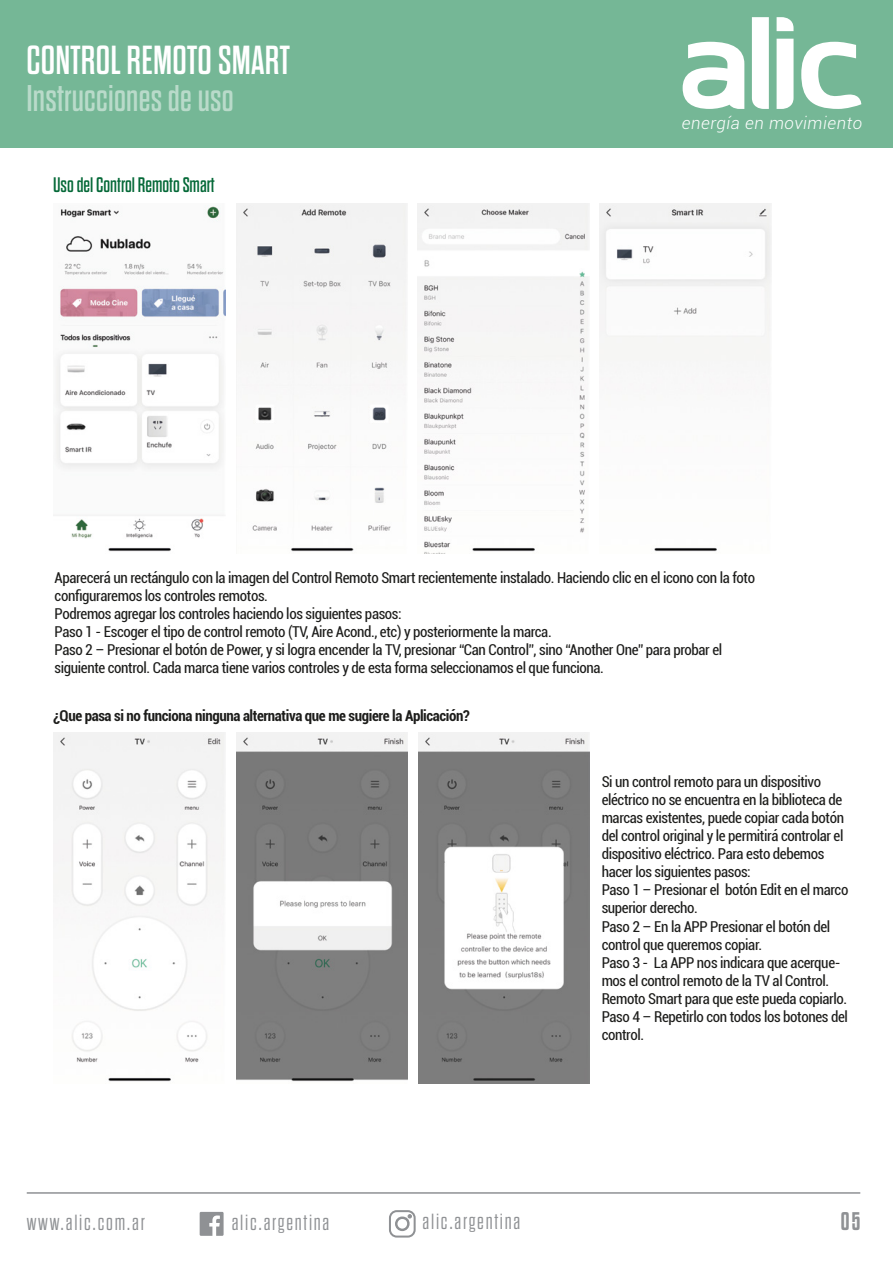
<style>
.page{position:relative;width:893px;height:1263px;background:#fff}
.page>*{position:absolute;margin:0;border:0;box-sizing:border-box;transform-origin:0 0}
.t1{font:40.5px "Dharma Gothic E";letter-spacing:.005em;color:#fff}
.t2{font:37.2px "Dharma Gothic E";letter-spacing:.01em;color:rgb(255 255 255/.5)}
.t3{font:700 25.5px "Dharma Gothic E";color:#8f9194}
.t4{font:300 21.9px "Dharma Gothic E";letter-spacing:.08em;color:#8f9194}
.t5{font:21px "Dharma Gothic E";color:#056938}
.t6{font:italic 300 16.95px "Roboto";letter-spacing:.035em;color:#fff}
.t7{font:condensed 15px/18px "Roboto";letter-spacing:-.025em;color:#1d1d1b}
.t8{font:700 condensed 15px "Roboto";letter-spacing:-.025em;color:#1d1d1b}
</style>
<div class="page">
<img style="left:54px;top:205px;width:172px;height:347px">
<div style="left:0;top:0;width:893px;height:148px;background:#75b796"></div>
<svg style="left:683px;top:42px;width:61px;height:67px"></svg>
<svg style="left:777px;top:17px;width:16px;height:14px"></svg>
<svg style="left:777px;top:39px;width:16px;height:70px"></svg>
<svg style="left:752px;top:17px;width:17px;height:92px"></svg>
<svg style="left:801px;top:42px;width:60px;height:67px"></svg>
<svg style="left:200px;top:1212px;width:24px;height:24px"></svg>
<hr style="left:27px;top:1192px;width:833px;height:2px;background:#8f9194">
<div style="left:389px;top:1210px;width:27px;height:27px;border:2px solid #8f9194;border-radius:7px"></div>
<div style="left:395px;top:1216px;width:15px;height:15px;border:2px solid #8f9194;border-radius:50%"></div>
<svg style="left:408px;top:1214px;width:4px;height:4px"></svg>
<img style="left:418px;top:733px;width:172px;height:350px">
<img style="left:237px;top:733px;width:171px;height:349px">
<img style="left:54px;top:733px;width:171px;height:349px">
<img style="left:600px;top:203px;width:171px;height:349px">
<img style="left:418px;top:203px;width:171px;height:351px">
<div style="left:236px;top:203px;width:171px;height:349px;background:#f7f6f6"></div>
<h1 class="t1" style="left:26px;top:40px;width:265px">CONTROL REMOTO SMART</h1>
<h2 class="t2" style="left:26px;top:80px;width:209px">Instrucciones de uso</h2>
<h3 class="t5" style="left:53px;top:175px;width:163px">Uso del Control Remoto Smart</h3>
<p class="t6" style="left:682px;top:111px;width:182px">energía en movimiento</p>
<p class="t7" style="left:55px;top:568px;width:702px">Aparecerá un rectángulo con la imagen del Control Remoto Smart recientemente instalado. Haciendo clic en el icono con la foto configuraremos los controles remotos.<br>Podremos agregar los controles haciendo los siguientes pasos:<br>Paso 1 - Escoger el tipo de control remoto (TV, Aire Acond., etc) y posteriormente la marca.<br>Paso 2 – Presionar el botón de Power, y si logra encender la TV, presionar “Can Control”, sino “Another One” para probar el siguiente control. Cada marca tiene varios controles y de esta forma seleccionamos el que funciona.</p>
<p class="t8" style="left:53px;top:705px;width:418px">¿Que pasa si no funciona ninguna alternativa que me sugiere la Aplicación?</p>
<p class="t7" style="left:602px;top:773px;width:248px">Si un control remoto para un dispositivo eléctrico no se encuentra en la biblioteca de marcas existentes, puede copiar cada botón del control original y le permitirá controlar el dispositivo eléctrico. Para esto debemos hacer los siguientes pasos:<br>Paso 1 – Presionar el botón Edit en el marco superior derecho.<br>Paso 2 – En la APP Presionar el botón del control que queremos copiar.<br>Paso 3 - La APP nos indicara que acerque&shy;mos el control remoto de la TV al Control.<br>Remoto Smart para que este pueda copiarlo.<br>Paso 4 – Repetirlo con todos los botones del control.</p>
<h3 class="t4" style="left:27px;top:1211px;width:120px">www.alic.com.ar</h3>
<h3 class="t4" style="left:232px;top:1211px;width:99px">alic.argentina</h3>
<h3 class="t4" style="left:423px;top:1211px;width:99px">alic.argentina</h3>
<h3 class="t3" style="left:841px;top:1208px;width:21px">05</h3>
</div>
